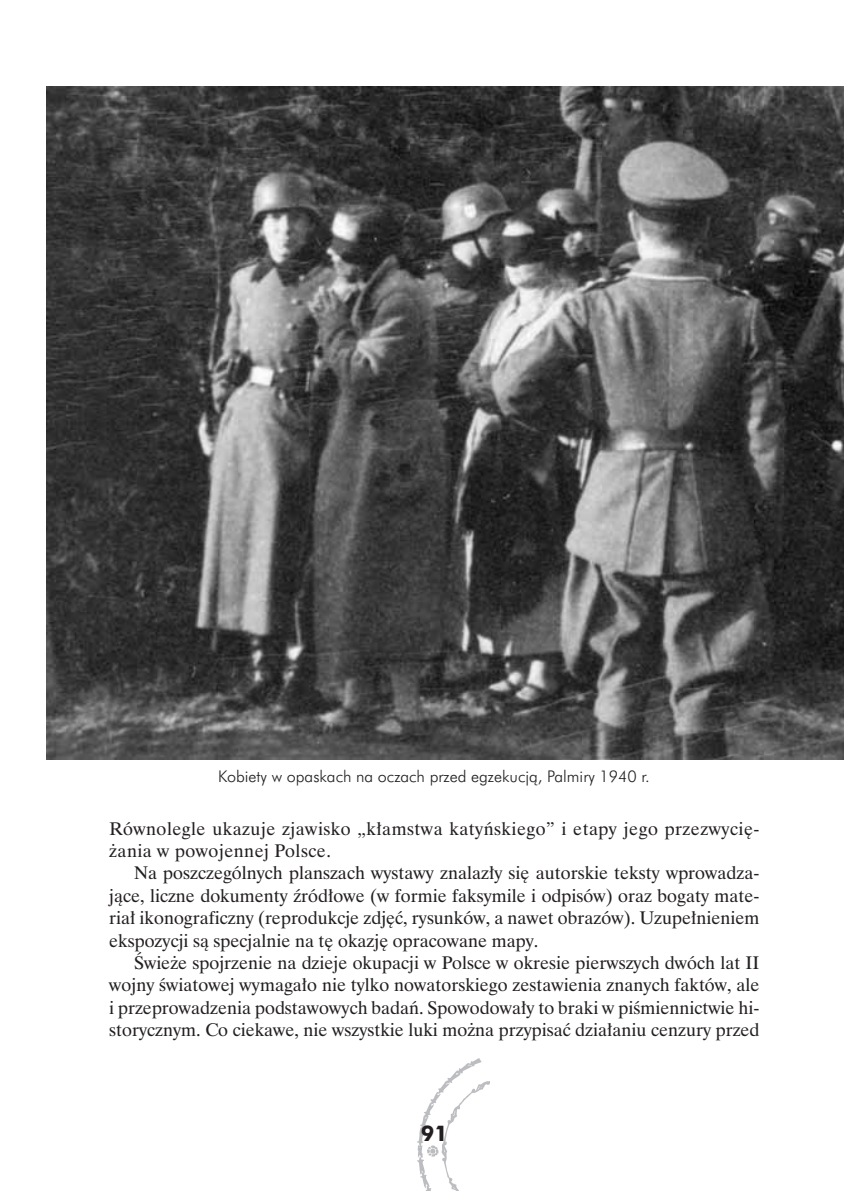
<style>
.page{position:relative;width:844px;height:1191px;background:#fff}
.page>*{position:absolute;margin:0;border:0;box-sizing:border-box;transform-origin:0 0}
.t1{font:700 21px "Futura PL";color:#231f20}
.t2{font:17.5px "Dutch 801 Rm PL";color:#231f20}
.t3{font:17.5px "Dutch 801 Rm PL";letter-spacing:.025em;color:#231f20}
.t4{font:15.75px "Futura Lt PL";color:#231f20}
</style>
<div class="page">
<img style="left:418px;top:1058px;width:72px;height:133px">
<img style="left:47px;top:87px;width:796px;height:672px">
<p class="t4" style="left:218px;top:766px;width:433px">Kobiety w opaskach na oczach przed egzekucją, Palmiry 1940 r.</p>
<p class="t3" style="left:109px;top:817px;width:651px">Równolegle ukazuje zjawisko „kłamstwa katyńskiego” i etapy jego przezwycię-</p>
<p class="t3" style="left:109px;top:839px;width:223px">żania w powojennej Polsce.</p>
<p class="t2" style="left:134px;top:862px;width:627px">Na poszczególnych planszach wystawy znalazły się autorskie teksty wprowadza-</p>
<p class="t2" style="left:109px;top:884px;width:651px">jące, liczne dokumenty źródłowe (w formie faksymile i odpisów) oraz bogaty mate-</p>
<p class="t2" style="left:109px;top:906px;width:651px">riał ikonograficzny (reprodukcje zdjęć, rysunków, a nawet obrazów). Uzupełnieniem</p>
<p class="t2" style="left:109px;top:929px;width:430px">ekspozycji są specjalnie na tę okazję opracowane mapy.</p>
<p class="t2" style="left:134px;top:951px;width:626px">Świeże spojrzenie na dzieje okupacji w Polsce w okresie pierwszych dwóch lat II</p>
<p class="t2" style="left:109px;top:974px;width:651px">wojny światowej wymagało nie tylko nowatorskiego zestawienia znanych faktów, ale</p>
<p class="t2" style="left:109px;top:996px;width:651px">i przeprowadzenia podstawowych badań. Spowodowały to braki w piśmiennictwie hi-</p>
<p class="t2" style="left:109px;top:1018px;width:651px">storycznym. Co ciekawe, nie wszystkie luki można przypisać działaniu cenzury przed</p>
<p class="t1" style="left:421px;top:1120px;width:28px">91</p>
</div>
